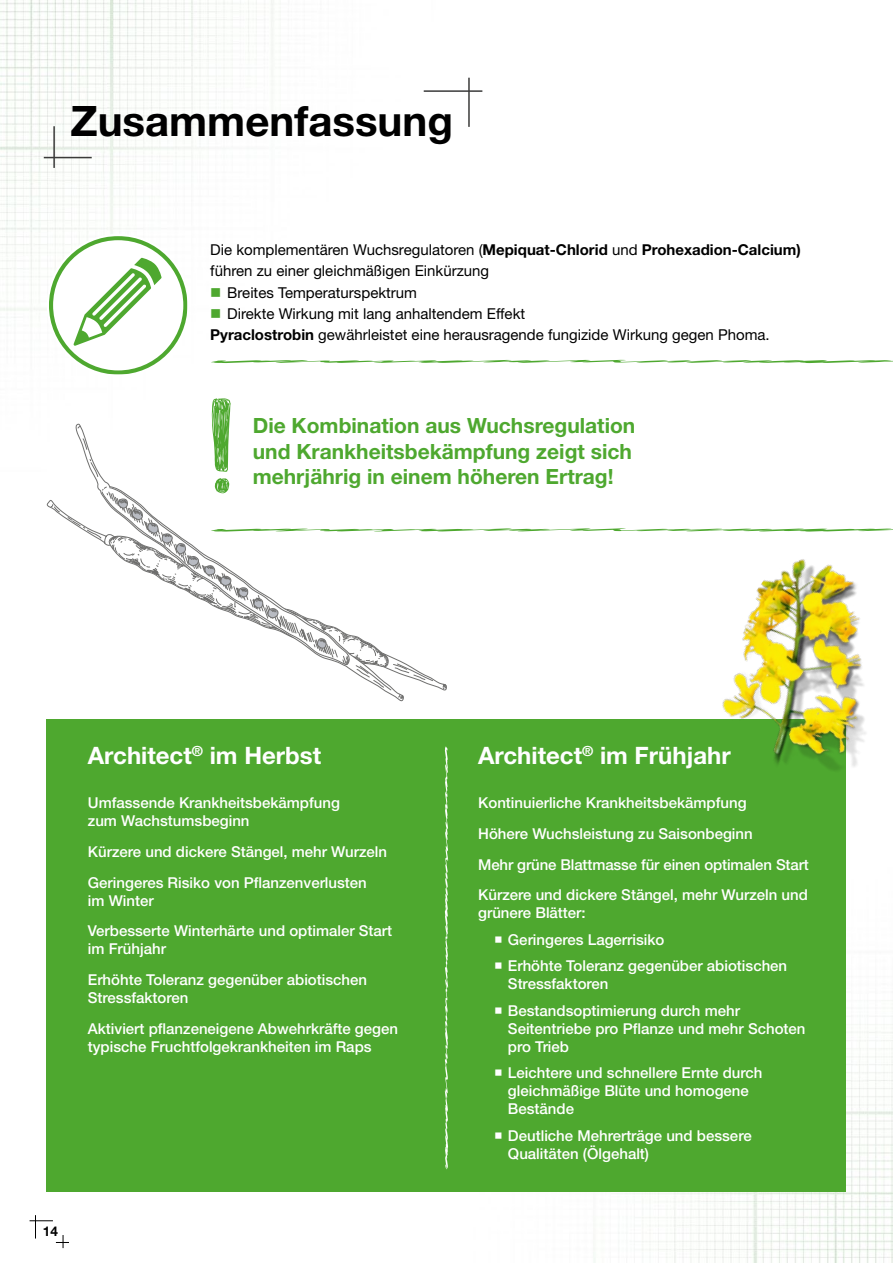
<style>
.page{position:relative;width:893px;height:1263px;background:#fff}
.page>*{position:absolute;margin:0;border:0;box-sizing:border-box;transform-origin:0 0}
.t1{font:700 42px "Helvetica Neue LT Std";color:#000}
.t2{font:700 24px "Helvetica Neue LT Std";color:#fff}
.t3{font:700 21px/25.2px "Helvetica Neue LT Std";color:#4ea82f}
.t4{font:500 15px/30.8px "Helvetica Neue LT Std";color:#fff}
.t5{font:15px "Helvetica Neue LT Std";color:#000}
.t6{font:700 13.5px "Helvetica Neue LT Std";color:#000}
.s1{font-weight:700}
</style>
<div class="page">
<img style="left:0;top:0;width:893px;height:1263px">
<svg style="left:108px;top:704px;width:280px;height:14px"></svg>
<div style="left:47px;top:719px;width:799px;height:473px;background:#4ea82f"></div>
<svg style="left:445px;top:746px;width:3px;height:424px"></svg>
<hr style="left:53px;top:126px;width:2px;height:42px;background:#3b3b3a">
<hr style="left:44px;top:157px;width:48px;height:1px;background:#3b3b3a">
<hr style="left:468px;top:78px;width:2px;height:49px;background:#3b3b3a">
<hr style="left:424px;top:90px;width:58px;height:2px;background:#3b3b3a">
<svg style="left:49px;top:236px;width:138px;height:139px"></svg>
<svg style="left:210px;top:360px;width:683px;height:3px"></svg>
<svg style="left:47px;top:398px;width:846px;height:306px"></svg>
<img style="left:677px;top:528px;width:216px;height:284px">
<svg style="left:30px;top:1215px;width:39px;height:33px"></svg>
<svg style="left:212px;top:288px;width:8px;height:9px"></svg>
<svg style="left:212px;top:309px;width:8px;height:9px"></svg>
<h1 class="t1" style="left:70px;top:95px;width:384px">Zusammenfassung</h1>
<p class="t5" style="left:210px;top:241px;width:592px">Die komplementären Wuchsregulatoren (<span class="s1">Mepiquat-Chlorid</span> und <span class="s1">Prohexadion-Calcium)</span></p>
<p class="t5" style="left:210px;top:262px;width:280px">führen zu einer gleichmäßigen Einkürzung</p>
<p class="t5" style="left:227px;top:283px;width:191px">Breites Temperaturspektrum</p>
<p class="t5" style="left:227px;top:305px;width:299px">Direkte Wirkung mit lang anhaltendem Effekt</p>
<p class="t5" style="left:210px;top:326px;width:561px"><span class="s1">Pyraclostrobin</span> gewährleistet eine herausragende fungizide Wirkung gegen Phoma.</p>
<h3 class="t3" style="left:253px;top:413px;width:384px">Die Kombination aus Wuchsregulation und Krankheitsbekämpfung zeigt sich mehrjährig in einem höheren Ertrag!</h3>
<h2 class="t2" style="left:88px;top:740px;width:235px">Architect<sup>®</sup> im Herbst</h2>
<p class="t4" style="left:88px;top:794px;width:254px;line-height:18px">Umfassende Krankheitsbekämpfung zum Wachstumsbeginn</p>
<p class="t4" style="left:88px;top:836px;width:301px">Kürzere und dickere Stängel, mehr Wurzeln<br>Geringeres Risiko von Pflanzenverlusten</p>
<p class="t4" style="left:88px;top:885px;width:306px">im Winter<br>Verbesserte Winterhärte und optimaler Start</p>
<p class="t4" style="left:88px;top:933px;width:281px">im Frühjahr<br>Erhöhte Toleranz gegenüber abiotischen</p>
<p class="t4" style="left:88px;top:982px;width:312px">Stressfaktoren<br>Aktiviert pflanzeneigene Abwehrkräfte gegen</p>
<p class="t4" style="left:88px;top:1031px;width:285px">typische Fruchtfolgekrankheiten im Raps</p>
<p class="t6" style="left:43px;top:1223px;width:17px">14</p>
<h2 class="t2" style="left:478px;top:740px;width:254px">Architect<sup>®</sup> im Frühjahr</h2>
<p class="t4" style="left:478px;top:787px;width:332px">Kontinuierliche Krankheitsbekämpfung<br>Höhere Wuchsleistung zu Saisonbeginn<br>Mehr grüne Blattmasse für einen optimalen Start Kürzere und dickere Stängel, mehr Wurzeln und</p>
<p class="t4" style="left:508px;top:900px;width:281px;line-height:26.5px;text-indent:-30px">grünere Blätter:<br>Geringeres Lagerrisiko<br>Erhöhte Toleranz gegenüber abiotischen</p>
<p class="t4" style="left:508px;top:971px;width:234px;line-height:26.5px">Stressfaktoren<br>Bestandsoptimierung durch mehr</p>
<p class="t4" style="left:508px;top:1019px;width:299px;line-height:18px">Seitentriebe pro Pflanze und mehr Schoten pro Trieb</p>
<p class="t4" style="left:508px;top:1064px;width:256px;line-height:18px">Leichtere und schnellere Ernte durch gleichmäßige Blüte und homogene<br>Bestände</p>
<p class="t4" style="left:508px;top:1126px;width:245px;line-height:18px">Deutliche Mehrerträge und bessere<br>Qualitäten (Ölgehalt)</p>
</div>
